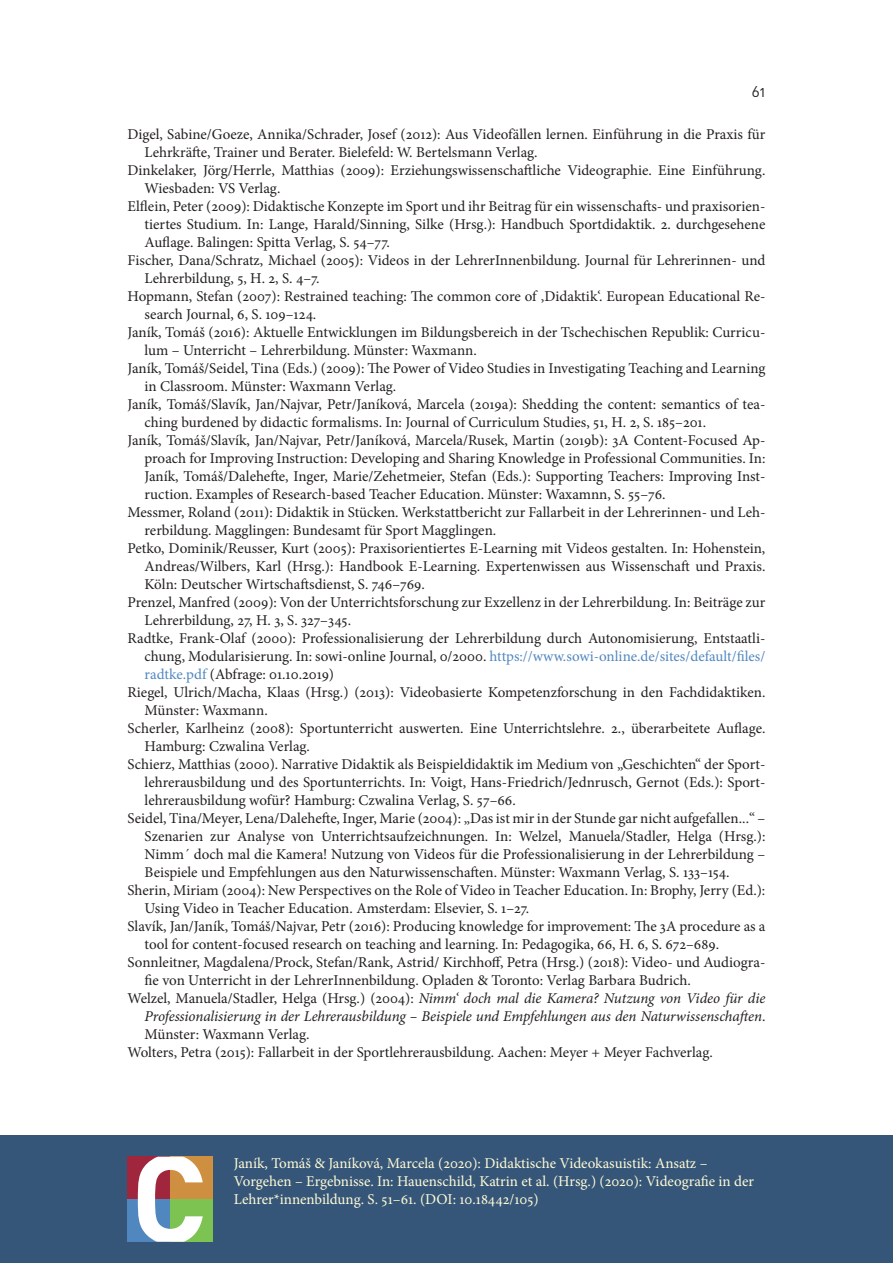
<style>
.page{position:relative;width:893px;height:1263px;background:#fff}
.page>*{position:absolute;margin:0;border:0;box-sizing:border-box;transform-origin:0 0}
.Literaturverzeichnis{font:15px/18px "Minion Pro";color:#231f20}
.Literaturverzeichnis-2{font:italic 15px/18px "Minion Pro";letter-spacing:-.01em;color:#231f20;text-align:justify}
.t1{font:15px/18px "Minion Pro";color:#fffbd6}
.t2{font:15px "DIN Pro";color:#231f20}
.s1{color:#5187bf}
.s2{font-style:normal}
</style>
<div class="page">
<div style="left:0;top:1135px;width:893px;height:128px;background:#365679"></div>
<div style="left:170px;top:1199px;width:43px;height:43px;background:#7cc352"></div>
<div style="left:170px;top:1157px;width:43px;height:42px;background:#ce8f40"></div>
<div style="left:128px;top:1199px;width:42px;height:43px;background:#5187bf"></div>
<div style="left:128px;top:1157px;width:42px;height:42px;background:#9f263d"></div>
<svg style="left:138px;top:1157px;width:65px;height:85px"></svg>
<p class="t2" style="left:752px;top:79px;width:15px">61</p>
<p class="Literaturverzeichnis" style="left:145px;top:125px;width:622px;text-indent:-17px">Digel, Sabine/Goeze, Annika/Schrader, Josef (2012): Aus Videofällen lernen. Einführung in die Praxis für<br>Lehrkräfte, Trainer und Berater. Bielefeld: W. Bertelsmann Verlag.</p>
<p class="Literaturverzeichnis" style="left:145px;top:161px;width:622px;text-indent:-17px">Dinkelaker, Jörg/Herrle, Matthias (2009): Erziehungswissenschaftliche Videographie. Eine Einführung.<br>Wiesbaden: VS Verlag.</p>
<p class="Literaturverzeichnis" style="left:145px;top:197px;width:622px;text-align:justify;text-indent:-17px">Elflein, Peter (2009): Didaktische Konzepte im Sport und ihr Beitrag für ein wissenschafts- und praxisorien&shy;tiertes Studium. In: Lange, Harald/Sinning, Silke (Hrsg.): Handbuch Sportdidaktik. 2. durchgesehene Auflage. Balingen: Spitta Verlag, S. 54–77.</p>
<p class="Literaturverzeichnis" style="left:145px;top:251px;width:622px;text-indent:-17px">Fischer, Dana/Schratz, Michael (2005): Videos in der LehrerInnenbildung. Journal für Lehrerinnen- und<br>Lehrerbildung, 5, H. 2, S. 4–7.</p>
<p class="Literaturverzeichnis" style="left:145px;top:287px;width:622px;text-indent:-17px">Hopmann, Stefan (2007): Restrained teaching: The common core of ‚Didaktik‘. European Educational Re&shy;search Journal, 6, S. 109–124.</p>
<p class="Literaturverzeichnis" style="left:145px;top:323px;width:622px;text-indent:-17px">Janík, Tomáš (2016): Aktuelle Entwicklungen im Bildungsbereich in der Tschechischen Republik: Curricu&shy;lum – Unterricht – Lehrerbildung. Münster: Waxmann.</p>
<p class="Literaturverzeichnis" style="left:145px;top:359px;width:622px;text-indent:-17px">Janík, Tomáš/Seidel, Tina (Eds.) (2009): The Power of Video Studies in Investigating Teaching and Learning in Classroom. Münster: Waxmann Verlag.</p>
<p class="Literaturverzeichnis" style="left:145px;top:395px;width:622px;text-indent:-17px">Janík, Tomáš/Slavík, Jan/Najvar, Petr/Janíková, Marcela (2019a): Shedding the content: semantics of tea&shy;ching burdened by didactic formalisms. In: Journal of Curriculum Studies, 51, H. 2, S. 185–201.</p>
<p class="Literaturverzeichnis" style="left:145px;top:431px;width:622px;text-align:justify;text-indent:-17px">Janík, Tomáš/Slavík, Jan/Najvar, Petr/Janíková, Marcela/Rusek, Martin (2019b): 3A Content-Focused Ap&shy;proach for Improving Instruction: Developing and Sharing Knowledge in Professional Communities. In:<br>Janík, Tomáš/Dalehefte, Inger, Marie/Zehetmeier, Stefan (Eds.): Supporting Teachers: Improving Inst&shy;ruction. Examples of Research-based Teacher Education. Münster: Waxamnn, S. 55–76.</p>
<p class="Literaturverzeichnis" style="left:145px;top:503px;width:622px;text-indent:-17px">Messmer, Roland (2011): Didaktik in Stücken. Werkstattbericht zur Fallarbeit in der Lehrerinnen- und Leh&shy;rerbildung. Magglingen: Bundesamt für Sport Magglingen.</p>
<p class="Literaturverzeichnis" style="left:145px;top:539px;width:622px;text-align:justify;text-indent:-17px">Petko, Dominik/Reusser, Kurt (2005): Praxisorientiertes E-Learning mit Videos gestalten. In: Hohenstein, Andreas/Wilbers, Karl (Hrsg.): Handbook E-Learning. Expertenwissen aus Wissenschaft und Praxis.<br>Köln: Deutscher Wirtschaftsdienst, S. 746–769.</p>
<p class="Literaturverzeichnis" style="left:145px;top:593px;width:622px;text-indent:-17px">Prenzel, Manfred (2009): Von der Unterrichtsforschung zur Exzellenz in der Lehrerbildung. In: Beiträge zur<br>Lehrerbildung, 27, H. 3, S. 327–345.</p>
<p class="Literaturverzeichnis" style="left:145px;top:629px;width:622px;text-align:justify;text-indent:-17px">Radtke, Frank-Olaf (2000): Professionalisierung der Lehrerbildung durch Autonomisierung, Entstaatli&shy;chung, Modularisierung. In: sowi-online Journal, 0/2000. <span class="s1">https://www.sowi-online.de/sites/default/files/ radtke.pdf</span> (Abfrage: 01.10.2019)</p>
<p class="Literaturverzeichnis" style="left:145px;top:683px;width:622px;text-indent:-17px">Riegel, Ulrich/Macha, Klaas (Hrsg.) (2013): Videobasierte Kompetenzforschung in den Fachdidaktiken.<br>Münster: Waxmann.</p>
<p class="Literaturverzeichnis" style="left:145px;top:719px;width:622px;text-indent:-17px">Scherler, Karlheinz (2008): Sportunterricht auswerten. Eine Unterrichtslehre. 2., überarbeitete Auflage.<br>Hamburg: Czwalina Verlag.</p>
<p class="Literaturverzeichnis" style="left:145px;top:755px;width:622px;text-align:justify;text-indent:-17px">Schierz, Matthias (2000). Narrative Didaktik als Beispieldidaktik im Medium von „Geschichten“ der Sport&shy;lehrerausbildung und des Sportunterrichts. In: Voigt, Hans-Friedrich/Jednrusch, Gernot (Eds.): Sport&shy;lehrerausbildung wofür? Hamburg: Czwalina Verlag, S. 57–66.</p>
<p class="Literaturverzeichnis" style="left:145px;top:809px;width:622px;text-align:justify;text-indent:-17px">Seidel, Tina/Meyer, Lena/Dalehefte, Inger, Marie (2004): „Das ist mir in der Stunde gar nicht aufgefallen...“ – Szenarien zur Analyse von Unterrichtsaufzeichnungen. In: Welzel, Manuela/Stadler, Helga (Hrsg.):<br>Nimm´ doch mal die Kamera! Nutzung von Videos für die Professionalisierung in der Lehrerbildung – Beispiele und Empfehlungen aus den Naturwissenschaften. Münster: Waxmann Verlag, S. 133–154.</p>
<p class="Literaturverzeichnis" style="left:145px;top:881px;width:622px;text-indent:-17px">Sherin, Miriam (2004): New Perspectives on the Role of Video in Teacher Education. In: Brophy, Jerry (Ed.):<br>Using Video in Teacher Education. Amsterdam: Elsevier, S. 1–27.</p>
<p class="Literaturverzeichnis" style="left:145px;top:917px;width:622px;text-indent:-17px">Slavík, Jan/Janík, Tomáš/Najvar, Petr (2016): Producing knowledge for improvement: The 3A procedure as a tool for content-focused research on teaching and learning. In: Pedagogika, 66, H. 6, S. 672–689.</p>
<p class="Literaturverzeichnis" style="left:145px;top:953px;width:622px;text-indent:-17px">Sonnleitner, Magdalena/Prock, Stefan/Rank, Astrid/ Kirchhoff, Petra (Hrsg.) (2018): Video- und Audiogra&shy;fie von Unterricht in der LehrerInnenbildung. Opladen &amp; Toronto: Verlag Barbara Budrich.</p>
<p class="Literaturverzeichnis-2" style="left:145px;top:989px;width:622px;text-indent:-17px"><span class="s2">Welzel, Manuela/Stadler, Helga (Hrsg.) (2004):</span> Nimm‘ doch mal die Kamera? Nutzung von Video für die Professionalisierung in der Lehrerausbildung – Beispiele und Empfehlungen aus den Naturwissenschaften<span class="s2">.<br>Münster: Waxmann Verlag.</span></p>
<p class="Literaturverzeichnis" style="left:128px;top:1043px;width:587px">Wolters, Petra (2015): Fallarbeit in der Sportlehrerausbildung. Aachen: Meyer + Meyer Fachverlag.</p>
<p class="t1" style="left:234px;top:1154px;width:522px">Janík, Tomáš &amp; Janíková, Marcela (2020): Didaktische Videokasuistik: Ansatz –<br>Vorgehen – Ergebnisse. In: Hauenschild, Katrin et al. (Hrsg.) (2020): Videografie in der<br>Lehrer*innenbildung. S. 51–61. (DOI: 10.18442/105)</p>
</div>
